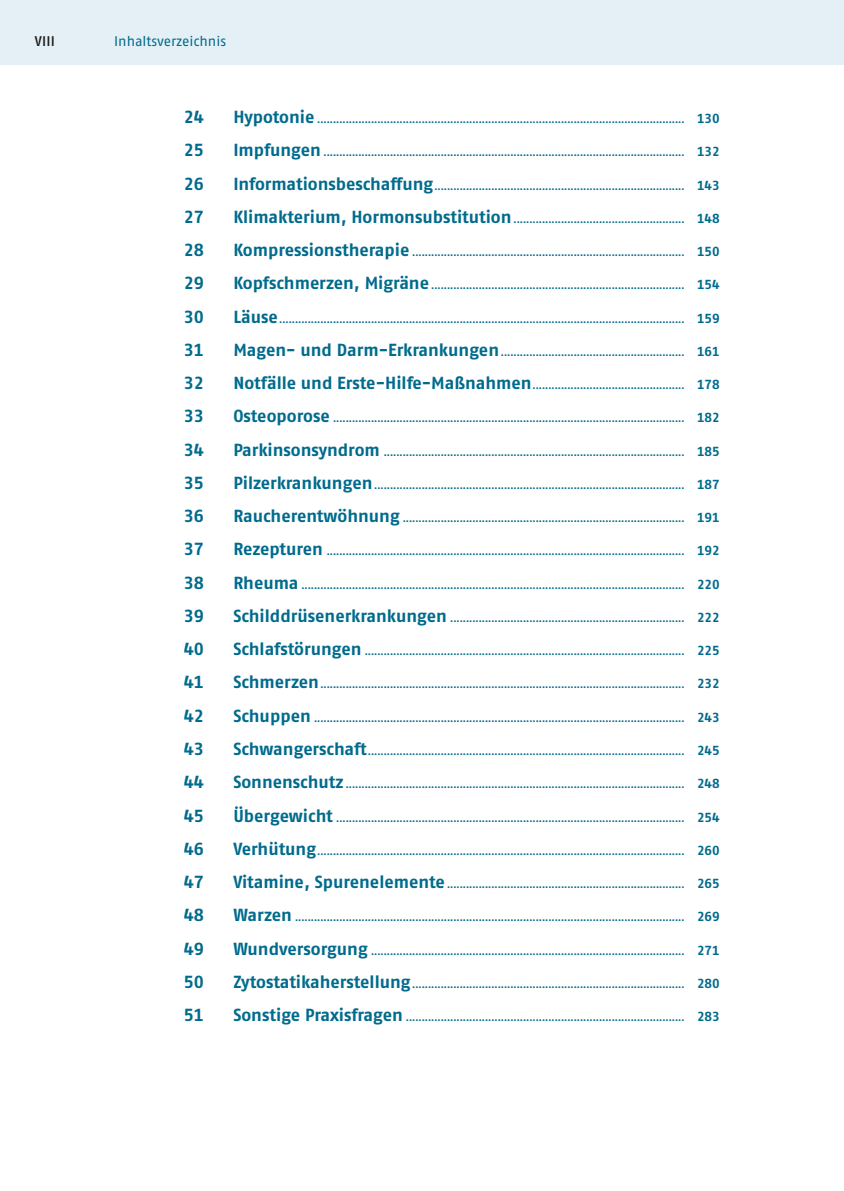
<style>
.page{position:relative;width:844px;height:1191px;background:#fff}
.page>*{position:absolute;margin:0;border:0;box-sizing:border-box;transform-origin:0 0}
.t1{font:700 17.5px "Fago Pro";color:#006b8d}
.t2{font:14px "Fago Pro";color:#006b8d}
.t3{font:600 14px "Fago Pro";color:#1d1d1b}
.t4{font:13.12px "Fago Pro";color:#006b8d}
.s1{font-weight:700;font-size:17.5px}
.s2{font-weight:700}
</style>
<div class="page">
<div style="left:114px;top:0;width:729px;height:64px;background:#e4f0f5"></div>
<div style="left:0;top:0;width:114px;height:64px;background:#e4f0f5"></div>
<p class="t3" style="left:35px;top:32px;width:22px">VIII</p>
<p class="t2" style="left:114px;top:32px;width:113px">Inhaltsverzeichnis</p>
<h1 class="t1" style="left:184px;top:106px;width:22px">24</h1>
<p class="t4" style="left:233px;top:111px;width:488px"><span class="s1">Hypotonie</span> .................................................................................................................... <span class="s2">130</span></p>
<h1 class="t1" style="left:184px;top:140px;width:22px">25</h1>
<p class="t4" style="left:233px;top:144px;width:488px"><span class="s1">Impfungen</span> .................................................................................................................. <span class="s2">132</span></p>
<h1 class="t1" style="left:184px;top:173px;width:22px">26</h1>
<p class="t4" style="left:233px;top:177px;width:488px"><span class="s1">Informationsbeschaffung</span>............................................................................... <span class="s2">143</span></p>
<h1 class="t1" style="left:184px;top:206px;width:22px">27</h1>
<p class="t4" style="left:233px;top:210px;width:488px"><span class="s1">Klimakterium, Hormonsubstitution</span> ...................................................... <span class="s2">148</span></p>
<h1 class="t1" style="left:184px;top:239px;width:22px">28</h1>
<p class="t4" style="left:233px;top:244px;width:488px"><span class="s1">Kompressionstherapie</span> ...................................................................................... <span class="s2">150</span></p>
<h1 class="t1" style="left:184px;top:273px;width:22px">29</h1>
<p class="t4" style="left:233px;top:277px;width:488px"><span class="s1">Kopfschmerzen, Migräne</span> ................................................................................ <span class="s2">154</span></p>
<h1 class="t1" style="left:184px;top:306px;width:22px">30</h1>
<p class="t4" style="left:233px;top:310px;width:488px"><span class="s1">Läuse</span> ................................................................................................................................ <span class="s2">159</span></p>
<h1 class="t1" style="left:184px;top:339px;width:22px">31</h1>
<p class="t4" style="left:233px;top:343px;width:488px"><span class="s1">Magen- und Darm-Erkrankungen</span> .......................................................... <span class="s2">161</span></p>
<h1 class="t1" style="left:184px;top:372px;width:22px">32</h1>
<p class="t4" style="left:233px;top:377px;width:488px"><span class="s1">Notfälle und Erste-Hilfe-Maßnahmen</span>................................................ <span class="s2">178</span></p>
<h1 class="t1" style="left:184px;top:406px;width:22px">33</h1>
<p class="t4" style="left:233px;top:410px;width:488px"><span class="s1">Osteoporose</span> ............................................................................................................... <span class="s2">182</span></p>
<h1 class="t1" style="left:184px;top:439px;width:22px">34</h1>
<p class="t4" style="left:233px;top:443px;width:488px"><span class="s1">Parkinsonsyndrom</span> ............................................................................................... <span class="s2">185</span></p>
<h1 class="t1" style="left:184px;top:472px;width:22px">35</h1>
<p class="t4" style="left:233px;top:476px;width:488px"><span class="s1">Pilzerkrankungen</span> .................................................................................................. <span class="s2">187</span></p>
<h1 class="t1" style="left:184px;top:505px;width:22px">36</h1>
<p class="t4" style="left:233px;top:510px;width:488px"><span class="s1">Raucherentwöhnung</span> ......................................................................................... <span class="s2">191</span></p>
<h1 class="t1" style="left:184px;top:539px;width:22px">37</h1>
<p class="t4" style="left:233px;top:543px;width:488px"><span class="s1">Rezepturen</span> ................................................................................................................. <span class="s2">192</span></p>
<h1 class="t1" style="left:184px;top:572px;width:22px">38</h1>
<p class="t4" style="left:233px;top:576px;width:488px"><span class="s1">Rheuma</span> ......................................................................................................................... <span class="s2">220</span></p>
<h1 class="t1" style="left:184px;top:605px;width:22px">39</h1>
<p class="t4" style="left:233px;top:609px;width:488px"><span class="s1">Schilddrüsenerkrankungen</span> .......................................................................... <span class="s2">222</span></p>
<h1 class="t1" style="left:184px;top:638px;width:22px">40</h1>
<p class="t4" style="left:233px;top:643px;width:488px"><span class="s1">Schlafstörungen</span> ..................................................................................................... <span class="s2">225</span></p>
<h1 class="t1" style="left:184px;top:672px;width:22px">41</h1>
<p class="t4" style="left:233px;top:676px;width:488px"><span class="s1">Schmerzen</span> ................................................................................................................... <span class="s2">232</span></p>
<h1 class="t1" style="left:184px;top:705px;width:22px">42</h1>
<p class="t4" style="left:233px;top:709px;width:488px"><span class="s1">Schuppen</span> ..................................................................................................................... <span class="s2">243</span></p>
<h1 class="t1" style="left:184px;top:738px;width:22px">43</h1>
<p class="t4" style="left:233px;top:742px;width:488px"><span class="s1">Schwangerschaft</span>.................................................................................................... <span class="s2">245</span></p>
<h1 class="t1" style="left:184px;top:771px;width:22px">44</h1>
<p class="t4" style="left:233px;top:776px;width:488px"><span class="s1">Sonnenschutz</span> ........................................................................................................... <span class="s2">248</span></p>
<h1 class="t1" style="left:184px;top:805px;width:22px">45</h1>
<p class="t4" style="left:233px;top:809px;width:488px"><span class="s1">Übergewicht</span> .............................................................................................................. <span class="s2">254</span></p>
<h1 class="t1" style="left:184px;top:838px;width:22px">46</h1>
<p class="t4" style="left:233px;top:842px;width:488px"><span class="s1">Verhütung</span>.................................................................................................................... <span class="s2">260</span></p>
<h1 class="t1" style="left:184px;top:871px;width:22px">47</h1>
<p class="t4" style="left:233px;top:875px;width:488px"><span class="s1">Vitamine, Spurenelemente</span> ........................................................................... <span class="s2">265</span></p>
<h1 class="t1" style="left:184px;top:904px;width:22px">48</h1>
<p class="t4" style="left:233px;top:908px;width:488px"><span class="s1">Warzen</span> ........................................................................................................................... <span class="s2">269</span></p>
<h1 class="t1" style="left:184px;top:938px;width:22px">49</h1>
<p class="t4" style="left:233px;top:942px;width:488px"><span class="s1">Wundversorgung</span> ................................................................................................... <span class="s2">271</span></p>
<h1 class="t1" style="left:184px;top:971px;width:22px">50</h1>
<p class="t4" style="left:233px;top:975px;width:488px"><span class="s1">Zytostatikaherstellung</span> ...................................................................................... <span class="s2">280</span></p>
<h1 class="t1" style="left:184px;top:1004px;width:22px">51</h1>
<p class="t4" style="left:233px;top:1008px;width:488px"><span class="s1">Sonstige Praxisfragen</span> ........................................................................................ <span class="s2">283</span></p>
</div>
